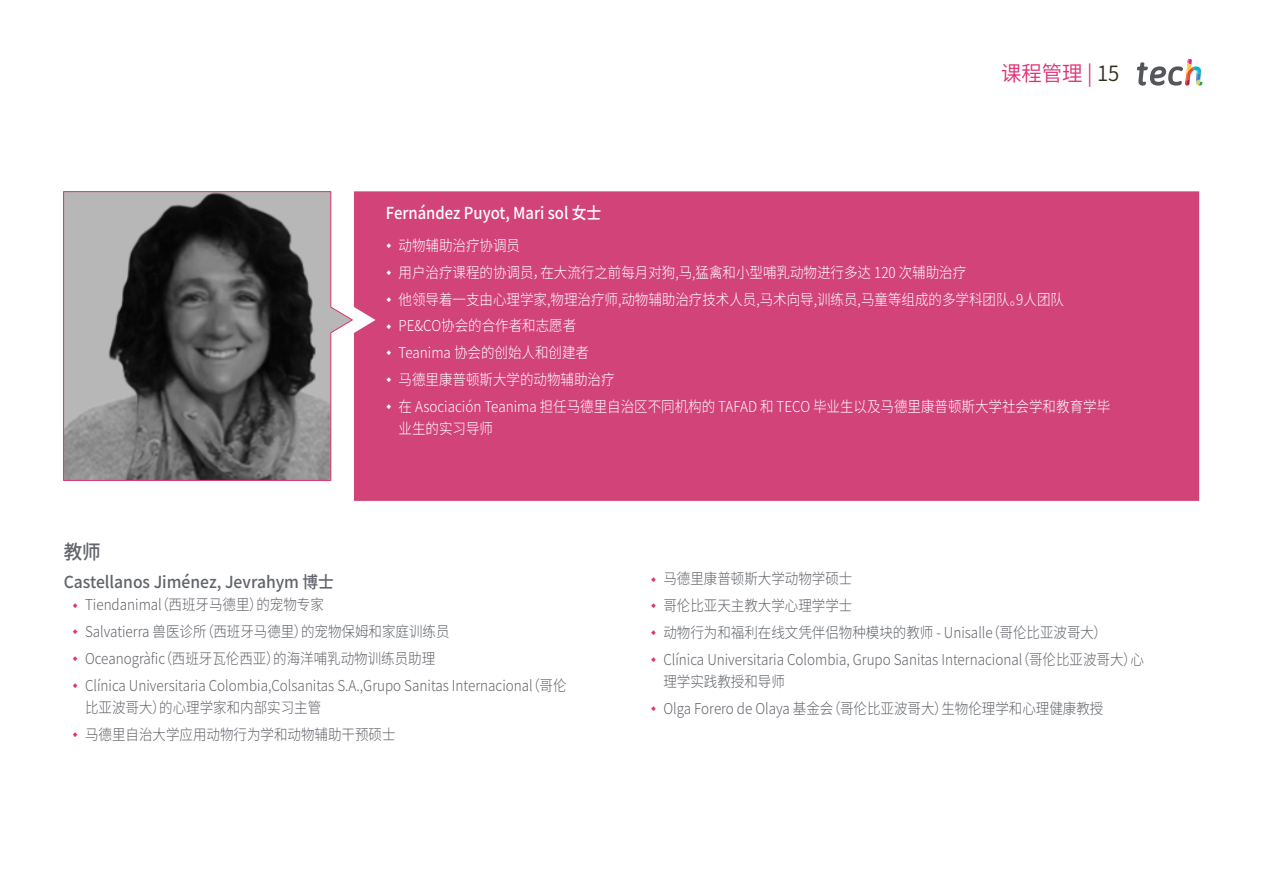
<style>
.page{position:relative;width:1263px;height:893px;background:#fff}
.page>*{position:absolute;margin:0;border:0;box-sizing:border-box;transform-origin:0 0}
.t1{font:21px "Source Han Sans CN";color:#df3174}
.t2{font:500 19.5px "Source Han Sans CN";color:#61646a;scale:.95 1}
.t3{font:500 16.5px "Source Han Sans CN";color:#61646a;scale:.95 1}
.t4{font:500 16.5px "Source Han Sans CN";color:#fff;scale:.9 1}
.t5{font:300 15px/26.7px "Source Han Sans CN";color:#61646a;scale:.9 1}
.t6{font:300 15px/26.7px "Source Han Sans CN";color:#fff;scale:.9 1}
.s1{color:#312e20}
</style>
<div class="page">
<svg style="left:1137px;top:59px;width:65px;height:27px"></svg>
<div style="left:354px;top:191px;width:845px;height:310px;background:#d2437a"></div>
<svg style="left:63px;top:191px;width:290px;height:290px"></svg>
<svg style="left:387px;top:244px;width:4px;height:5px"></svg>
<svg style="left:387px;top:270px;width:4px;height:5px"></svg>
<svg style="left:387px;top:297px;width:4px;height:5px"></svg>
<svg style="left:387px;top:324px;width:4px;height:5px"></svg>
<svg style="left:387px;top:351px;width:4px;height:5px"></svg>
<svg style="left:387px;top:377px;width:4px;height:5px"></svg>
<svg style="left:387px;top:404px;width:4px;height:5px"></svg>
<h1 class="t1" style="left:1001px;top:61px;width:120px">课程管理 | <span class="s1">15</span></h1>
<p class="t4" style="left:386px;top:204px;width:241px">Fernández Puyot, Mari sol 女士</p>
<p class="t6" style="left:399px;top:233px;width:792px">动物辅助治疗协调员<br>用户治疗课程的协调员，在大流行之前每月对狗,马,猛禽和小型哺乳动物进行多达 120 次辅助治疗<br>他领导着一支由心理学家,物理治疗师,动物辅助治疗技术人员,马术向导,训练员,马童等组成的多学科团队。9人团队PE&amp;CO协会的合作者和志愿者<br>Teanima 协会的创始人和创建者<br>马德里康普顿斯大学的动物辅助治疗<br>在 Asociación Teanima 担任马德里自治区不同机构的 TAFAD 和 TECO 毕业生以及马德里康普顿斯大学社会学和教育学毕</p>
<p class="t6" style="left:399px;top:416px;width:106px">业生的实习导师</p>
<h2 class="t2" style="left:64px;top:541px;width:41px">教师</h2>
<p class="t3" style="left:64px;top:573px;width:286px">Castellanos Jiménez, Jevrahym 博士</p>
<p class="t5" style="left:85px;top:592px;width:536px">Tiendanimal（西班牙马德里）的宠物专家<br>Salvatierra 兽医诊所（西班牙马德里）的宠物保姆和家庭训练员<br>Oceanogràfic（西班牙瓦伦西亚）的海洋哺乳动物训练员助理<br>Clínica Universitaria Colombia,Colsanitas S.A.,Grupo Sanitas Internacional（哥伦</p>
<p class="t5" style="left:85px;top:695px;width:346px">比亚波哥大）的心理学家和内部实习主管<br>马德里自治大学应用动物行为学和动物辅助干预硕士</p>
<p class="t5" style="left:663px;top:566px;width:535px">马德里康普顿斯大学动物学硕士<br>哥伦比亚天主教大学心理学学士<br>动物行为和福利在线文凭伴侣物种模块的教师 - Unisalle（哥伦比亚波哥大）Clínica Universitaria Colombia, Grupo Sanitas Internacional（哥伦比亚波哥大）心</p>
<p class="t5" style="left:663px;top:669px;width:490px">理学实践教授和导师<br>Olga Forero de Olaya 基金会（哥伦比亚波哥大）生物伦理学和心理健康教授</p>
</div>
